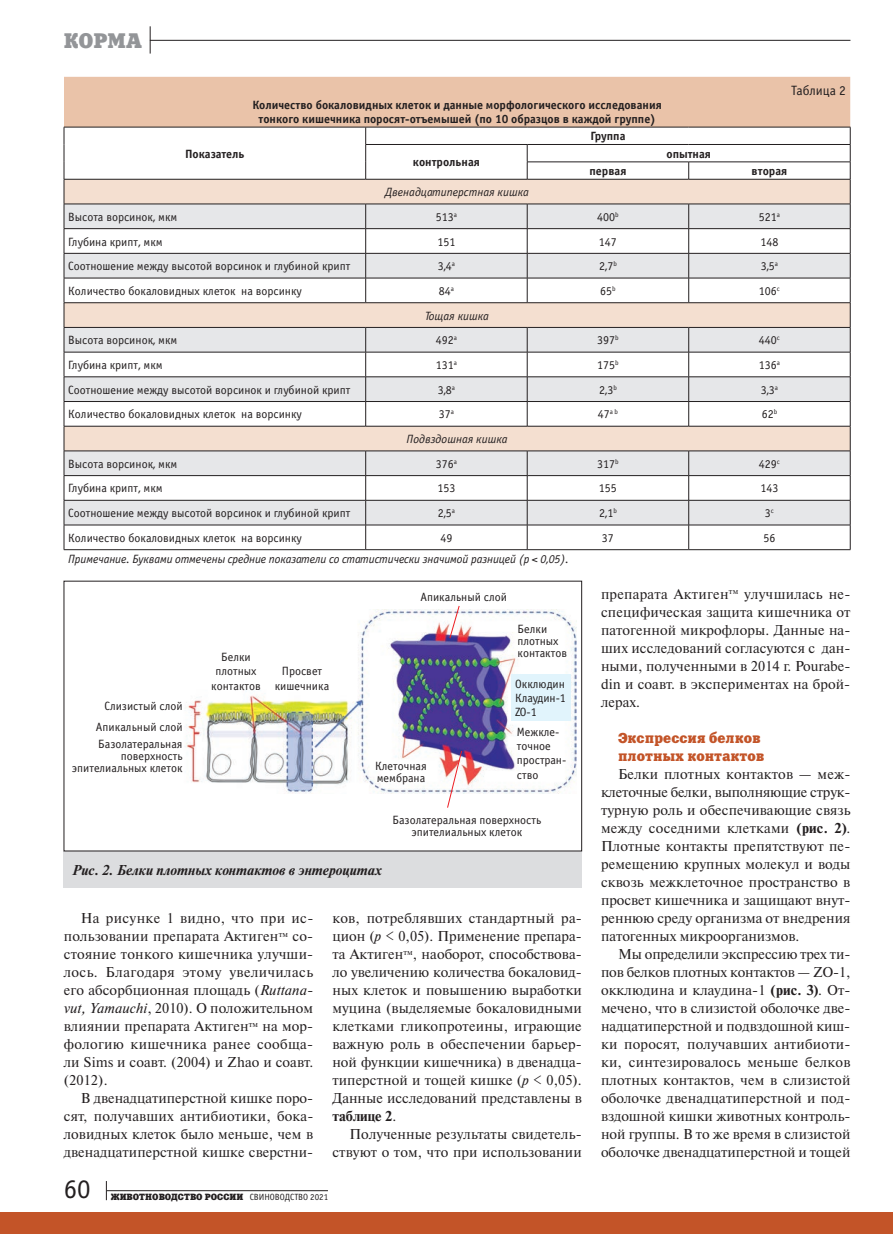
<style>
.page{position:relative;width:893px;height:1234px;background:#fff}
.page>*{position:absolute;margin:0;border:0;box-sizing:border-box;transform-origin:0 0}
.t1{font:27px "Officina Sans C";color:#231f20}
.t2{font:21px "Xenia C";letter-spacing:-.005em;color:#939598}
.t3{font:14.25px/18px "Newton C";letter-spacing:.005em;color:#231f20;text-align:justify}
.t4{font:italic 700 14.25px "Newton C";color:#231f20}
.t5{font:14.25px/18px "Xenia C";color:#c35428}
.t6{font:13.5px "Officina Sans C";color:#231f20}
.t7{font:12px/14.2px "Officina Sans C";color:#231f20;text-align:center}
.t8{font:700 12px/14.2px "Officina Sans C";color:#231f20;text-align:center}
.t9{font:italic 12px "Officina Sans C";letter-spacing:-.01em;color:#231f20}
.t10{font:9px "Xenia C";color:#231f20}
.s1{font-style:italic}
.s2{font-weight:700}
.s3{font-family:"Officina Sans C"}
</style>
<div class="page">
<hr style="left:150px;top:40px;width:700px;height:1px;background:#231f20">
<svg style="left:150px;top:26px;width:1px;height:28px"></svg>
<hr style="left:107px;top:1189px;width:221px;height:1px;background:#231f20">
<svg style="left:106px;top:1181px;width:1px;height:18px"></svg>
<hr style="left:64px;top:549px;width:302px;height:1px;background:#231f20">
<hr style="left:366px;top:549px;width:161px;height:1px;background:#231f20">
<hr style="left:527px;top:549px;width:162px;height:1px;background:#231f20">
<hr style="left:689px;top:549px;width:161px;height:1px;background:#231f20">
<svg style="left:64px;top:77px;width:787px;height:472px"></svg>
<hr style="left:64px;top:450px;width:302px;height:1px;background:#231f20">
<hr style="left:366px;top:450px;width:161px;height:1px;background:#231f20">
<hr style="left:527px;top:450px;width:162px;height:1px;background:#231f20">
<hr style="left:689px;top:450px;width:161px;height:1px;background:#231f20">
<div style="left:64px;top:851px;width:518px;height:36px;background:#dcdddf"></div>
<img style="left:185px;top:609px;width:392px;height:184px">
<div style="left:511px;top:674px;width:59px;height:46px;background:#e1f4fc"></div>
<svg style="left:447px;top:750px;width:15px;height:58px"></svg>
<svg style="left:449px;top:605px;width:11px;height:34px"></svg>
<div style="left:0;top:1212px;width:893px;height:21px;background:#c35428"></div>
<h2 class="t2" style="left:64px;top:27px;width:80px">КОРМА</h2>
<p class="t8" style="left:185px;top:147px;width:61px">Показатель</p>
<p class="t8" style="left:252px;top:98px;width:411px">Количество бокаловидных клеток и данные морфологического исследования тонкого кишечника поросят-отъемышей (по 10 образцов в каждой группе)</p>
<p class="t8" style="left:590px;top:129px;width:36px">Группа</p>
<p class="t8" style="left:666px;top:147px;width:46px">опытная</p>
<p class="t6" style="left:791px;top:83px;width:56px">Таблица 2</p>
<p class="t8" style="left:413px;top:155px;width:68px">контрольная</p>
<p class="t9" style="left:385px;top:185px;width:145px">Двенадцатиперстная кишка</p>
<p class="t8" style="left:589px;top:164px;width:38px">первая</p>
<p class="t8" style="left:752px;top:164px;width:37px">вторая</p>
<p class="t7" style="left:68px;top:210px;width:111px">Высота ворсинок, мкм</p>
<p class="t7" style="left:436px;top:210px;width:23px">513<sup>а</sup></p>
<p class="t7" style="left:597px;top:210px;width:23px">400<sup>b</sup></p>
<p class="t7" style="left:759px;top:210px;width:23px">521<sup>а</sup></p>
<p class="t7" style="left:68px;top:234px;width:96px">Глубина крипт, мкм</p>
<p class="t7" style="left:437px;top:234px;width:19px">151</p>
<p class="t7" style="left:599px;top:234px;width:19px">147</p>
<p class="t7" style="left:760px;top:234px;width:19px">148</p>
<p class="t7" style="left:68px;top:259px;width:284px">Соотношение между высотой ворсинок и глубиной крипт</p>
<p class="t7" style="left:438px;top:259px;width:19px">3,4<sup>а</sup></p>
<p class="t7" style="left:599px;top:259px;width:19px">2,7<sup>b</sup></p>
<p class="t7" style="left:761px;top:259px;width:19px">3,5<sup>а</sup></p>
<p class="t7" style="left:68px;top:284px;width:235px">Количество бокаловидных клеток на ворсинку</p>
<p class="t7" style="left:439px;top:284px;width:17px">84<sup>а</sup></p>
<p class="t7" style="left:600px;top:284px;width:17px">65<sup>b</sup></p>
<p class="t7" style="left:759px;top:284px;width:23px">106<sup>c</sup></p>
<p class="t9" style="left:425px;top:309px;width:65px">Тощая кишка</p>
<p class="t7" style="left:68px;top:333px;width:111px">Высота ворсинок, мкм</p>
<p class="t7" style="left:436px;top:333px;width:23px">492<sup>а</sup></p>
<p class="t7" style="left:597px;top:333px;width:23px">397<sup>b</sup></p>
<p class="t7" style="left:759px;top:333px;width:23px">440<sup>c</sup></p>
<p class="t7" style="left:68px;top:358px;width:96px">Глубина крипт, мкм</p>
<p class="t7" style="left:436px;top:358px;width:23px">131<sup>а</sup></p>
<p class="t7" style="left:597px;top:358px;width:23px">175<sup>b</sup></p>
<p class="t7" style="left:759px;top:358px;width:23px">136<sup>а</sup></p>
<p class="t7" style="left:68px;top:382px;width:284px">Соотношение между высотой ворсинок и глубиной крипт</p>
<p class="t7" style="left:438px;top:382px;width:19px">3,8<sup>а</sup></p>
<p class="t7" style="left:599px;top:382px;width:19px">2,3<sup>b</sup></p>
<p class="t7" style="left:761px;top:382px;width:19px">3,3<sup>а</sup></p>
<p class="t7" style="left:68px;top:407px;width:235px">Количество бокаловидных клеток на ворсинку</p>
<p class="t7" style="left:439px;top:407px;width:17px">37<sup>а</sup></p>
<p class="t7" style="left:598px;top:407px;width:22px">47<sup>а</sup> <sup>b</sup></p>
<p class="t7" style="left:762px;top:407px;width:17px">62<sup>b</sup></p>
<p class="t9" style="left:407px;top:432px;width:103px">Подвздошная кишка</p>
<p class="t7" style="left:68px;top:456px;width:111px">Высота ворсинок, мкм</p>
<p class="t7" style="left:436px;top:456px;width:23px">376<sup>а</sup></p>
<p class="t7" style="left:597px;top:457px;width:23px">317<sup>b</sup></p>
<p class="t7" style="left:759px;top:457px;width:23px">429<sup>c</sup></p>
<p class="t7" style="left:68px;top:481px;width:96px">Глубина крипт, мкм</p>
<p class="t7" style="left:437px;top:481px;width:19px">153</p>
<p class="t7" style="left:599px;top:481px;width:19px">155</p>
<p class="t7" style="left:760px;top:481px;width:19px">143</p>
<p class="t7" style="left:68px;top:506px;width:284px">Соотношение между высотой ворсинок и глубиной крипт</p>
<p class="t7" style="left:438px;top:506px;width:19px">2,5<sup>а</sup></p>
<p class="t7" style="left:599px;top:506px;width:19px">2,1<sup>b</sup></p>
<p class="t7" style="left:765px;top:506px;width:11px">3<sup>c</sup></p>
<p class="t7" style="left:68px;top:531px;width:235px">Количество бокаловидных клеток на ворсинку</p>
<p class="t7" style="left:440px;top:531px;width:13px">49</p>
<p class="t7" style="left:602px;top:531px;width:13px">37</p>
<p class="t7" style="left:763px;top:531px;width:13px">56</p>
<p class="t9" style="left:68px;top:552px;width:502px">Примечание. Буквами отмечены средние показатели со статистически значимой разницей (р &lt; 0,05).</p>
<p class="t7" style="left:96px;top:695px;width:88px;line-height:20.7px;text-align:right">Слизистый слой<br>Апикальный слой</p>
<p class="t7" style="left:72px;top:737px;width:112px;line-height:12px;text-align:right">Базолатеральная поверхность эпителиальных клеток</p>
<p class="t7" style="left:211px;top:650px;width:51px">Белки плотных контактов</p>
<p class="t7" style="left:275px;top:664px;width:56px">Просвет кишечника</p>
<p class="t7" style="left:420px;top:590px;width:88px">Апикальный слой</p>
<p class="t7" style="left:375px;top:759px;width:53px;line-height:12px;text-align:left">Клеточная мембрана</p>
<p class="t7" style="left:517px;top:623px;width:51px;line-height:12px;text-align:left">Белки плотных контактов</p>
<p class="t7" style="left:515px;top:676px;width:52px;text-align:justify">Окклюдин Клаудин-1<br>ZO-1</p>
<p class="t7" style="left:517px;top:724px;width:50px;text-align:left">Межкле&shy;точное простран&shy;ство</p>
<p class="t7" style="left:392px;top:813px;width:151px;line-height:12px">Базолатеральная поверхность эпителиальных клеток</p>
<p class="t4" style="left:72px;top:862px;width:311px">Рис. 2. Белки плотных контактов в энтероцитах</p>
<p class="t3" style="left:64px;top:909px;width:251px;text-indent:17px">На рисунке 1 видно, что при ис‑ пользовании препарата Актиген<sup>тм</sup> со‑ стояние тонкого кишечника улучши‑ лось. Благодаря этому увеличилась его абсорбционная площадь (<span class="s1">Ruttana&shy;vut, Yamauchi</span>, 2010). О положительном влиянии препарата Актиген<sup>тм</sup> на мор‑ фологию кишечника ранее сообща‑ ли Sims и соавт. (2004) и Zhao и соавт. (2012).</p>
<p class="t3" style="left:64px;top:1089px;width:251px;text-indent:17px">В двенадцатиперстной кишке поро‑ сят, получавших антибиотики, бока‑ ловидных клеток было меньше, чем в двенадцатиперстной кишке сверстни‑</p>
<p class="t3" style="left:332px;top:909px;width:251px">ков, потреблявших стандартный ра‑ цион (<span class="s1">р</span> &lt; 0,05). Применение препара‑ та Актиген<sup>тм</sup>, наоборот, способствова‑ ло увеличению количества бокаловид‑ ных клеток и повышению выработки муцина (выделяемые бокаловидными клетками гликопротеины, играющие важную роль в обеспечении барьер‑ ной функции кишечника) в двенадца‑ типерстной и тощей кишке (<span class="s1">р</span> &lt; 0,05).<br>Данные исследований представлены в <span class="s2">таблице 2</span>.</p>
<p class="t3" style="left:332px;top:1125px;width:251px;text-align:right">Полученные результаты свидетель‑ ствуют о том, что при использовании</p>
<h1 class="t1" style="left:64px;top:1174px;width:28px">60</h1>
<p class="t10" style="left:111px;top:1190px;width:219px">ЖИВОТНОВОДСТВО РОССИИ <span class="s3">СВИНОВОДСТВО 2021</span></p>
<p class="t3" style="left:601px;top:585px;width:251px">препарата Актиген<sup>тм</sup> улучшилась не‑ специфическая защита кишечника от патогенной микрофлоры. Данные на‑ ших исследований согласуются с дан‑ ными, полученными в 2014 г. Pourabe‑ din и соавт. в экспериментах на брой‑ лерах.</p>
<p class="t5" style="left:618px;top:729px;width:148px">Экспрессия белков плотных контактов</p>
<p class="t3" style="left:601px;top:765px;width:251px;text-align:left;text-indent:17px">Белки плотных контактов — меж‑ клеточные белки, выполняющие струк‑ турную роль и обеспечивающие связь между соседними клетками <span class="s2">(рис. 2)</span>.<br>Плотные контакты препятствуют пе‑ ремещению крупных молекул и воды сквозь межклеточное пространство в просвет кишечника и защищают внут&shy;реннюю среду организма от внедрения патогенных микроорганизмов.</p>
<p class="t3" style="left:601px;top:945px;width:251px;text-indent:17px">Мы определили экспрессию трех ти‑ пов белков плотных контактов — ZO-1, окклюдина и клаудина-1 <span class="s2">(рис. 3)</span>. От‑ мечено, что в слизистой оболочке две‑ надцатиперстной и подвздошной киш‑ ки поросят, получавших антибиоти‑ ки, синтезировалось меньше белков плотных контактов, чем в слизистой оболочке двенадцатиперстной и под‑ вздошной кишки животных контроль‑ ной группы. В то же время в слизистой оболочке двенадцатиперстной и тощей</p>
</div>
